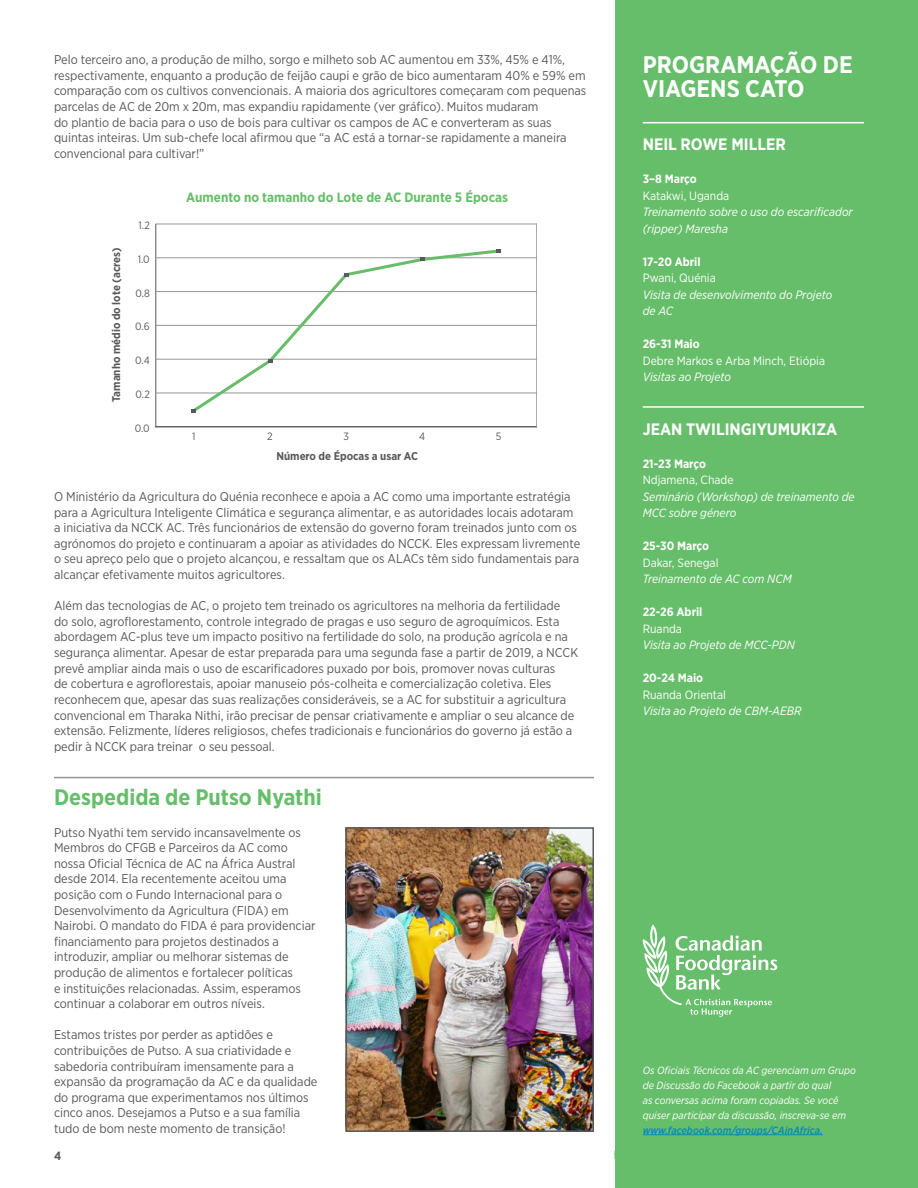
<style>
.page{position:relative;width:918px;height:1188px;background:#fff}
.page>*{position:absolute;margin:0;border:0;box-sizing:border-box;transform-origin:0 0}
.t1{font:700 24px/24px "Gotham Narrow";color:#fff}
.t2{font:700 22.5px "Gotham Narrow";color:#67be6a}
.t3{font:700 16.5px "Gotham Narrow";color:#fff}
.t4{font:700 13.5px "Gotham Narrow";color:#67be6a}
.t5{font:12.75px/15.6px "Gotham Narrow";color:#58595b}
.t6{font:italic 12px/16.5px "Gotham Narrow";color:#fff}
.t7{font:12px "Gotham Narrow";color:#fff}
.t8{font:700 12px "Gotham Narrow";color:#fff}
.t9{font:700 12px "Gotham Narrow";color:#58595b}
.t10{font:700 11.25px "Gotham Narrow";color:#58595b}
.t11{font:10.65px "Gotham Narrow";color:#58595b}
.t12{font:italic 10.5px/15px "Gotham Narrow";color:#fff}
.t13{font:italic 500 10.5px "Gotham Narrow";color:#008bbf}
</style>
<div class="page">
<hr style="left:54px;top:777px;width:540px;height:1px;background:#939598">
<div style="left:616px;top:0;width:302px;height:1188px;background:#67be6a"></div>
<hr style="left:643px;top:122px;width:221px;height:1px;background:#fff">
<hr style="left:643px;top:406px;width:221px;height:2px;background:#fff">
<hr style="left:643px;top:1134px;width:180px;height:1px;background:#008bbf">
<svg style="left:643px;top:924px;width:134px;height:93px"></svg>
<img style="left:349px;top:830px;width:242px;height:299px">
<div style="left:346px;top:827px;width:248px;height:305px;border:2px solid #58595b"></div>
<hr style="left:155px;top:224px;width:1px;height:203px;background:#58595b">
<hr style="left:156px;top:426px;width:381px;height:1px;background:#58595b">
<hr style="left:156px;top:393px;width:381px;height:1px;background:#939598">
<hr style="left:156px;top:359px;width:381px;height:1px;background:#939598">
<hr style="left:156px;top:325px;width:381px;height:1px;background:#939598">
<hr style="left:156px;top:291px;width:381px;height:1px;background:#939598">
<hr style="left:156px;top:258px;width:381px;height:1px;background:#939598">
<hr style="left:156px;top:224px;width:381px;height:1px;background:#939598">
<svg style="left:190px;top:249px;width:312px;height:164px"></svg>
<hr style="left:536px;top:224px;width:1px;height:203px;background:#939598">
<p class="t5" style="left:54px;top:52px;width:534px">Pelo terceiro ano, a produção de milho, sorgo e milheto sob AC aumentou em 33%, 45% e 41%, respectivamente, enquanto a produção de feijão caupi e grão de bico aumentaram 40% e 59% em comparação com os cultivos convencionais. A maioria dos agricultores começaram com pequenas parcelas de AC de 20m x 20m, mas expandiu rapidamente (ver gráfico). Muitos mudaram<br>do plantio de bacia para o uso de bois para cultivar os campos de AC e converteram as suas quintas inteiras. Um sub-chefe local afirmou que “a AC está a tornar-se rapidamente a maneira convencional para cultivar!”</p>
<p class="t10" style="left:109px;top:402px;width:156px;rotate:-90deg">Tamanho médio do lote (acres)</p>
<p class="t11" style="left:139px;top:219px;width:13px">1.2</p>
<p class="t11" style="left:138px;top:252px;width:14px">1.0</p>
<p class="t11" style="left:135px;top:286px;width:16px">0.8</p>
<p class="t11" style="left:135px;top:320px;width:16px">0.6</p>
<p class="t11" style="left:135px;top:354px;width:16px">0.4</p>
<p class="t11" style="left:136px;top:388px;width:16px">0.2</p>
<p class="t11" style="left:135px;top:421px;width:17px">0.0</p>
<p class="t4" style="left:186px;top:189px;width:323px">Aumento no tamanho do Lote de AC Durante 5 Épocas</p>
<p class="t11" style="left:192px;top:430px;width:5px">1</p>
<p class="t11" style="left:267px;top:430px;width:7px">2</p>
<p class="t11" style="left:343px;top:430px;width:7px">3</p>
<p class="t11" style="left:419px;top:430px;width:8px">4</p>
<p class="t11" style="left:496px;top:430px;width:7px">5</p>
<p class="t10" style="left:276px;top:449px;width:143px">Número de Épocas a usar AC</p>
<p class="t5" style="left:54px;top:489px;width:528px">O Ministério da Agricultura do Quénia reconhece e apoia a AC como uma importante estratégia para a Agricultura Inteligente Climática e segurança alimentar, e as autoridades locais adotaram a iniciativa da NCCK AC. Três funcionários de extensão do governo foram treinados junto com os agrónomos do projeto e continuaram a apoiar as atividades do NCCK. Eles expressam livremente o seu apreço pelo que o projeto alcançou, e ressaltam que os ALACs têm sido fundamentais para alcançar efetivamente muitos agricultores.</p>
<p class="t5" style="left:54px;top:598px;width:526px">Além das tecnologias de AC, o projeto tem treinado os agricultores na melhoria da fertilidade<br>do solo, agroflorestamento, controle integrado de pragas e uso seguro de agroquímicos. Esta abordagem AC-plus teve um impacto positivo na fertilidade do solo, na produção agrícola e na segurança alimentar. Apesar de estar preparada para uma segunda fase a partir de 2019, a NCCK prevê ampliar ainda mais o uso de escarificadores puxado por bois, promover novas culturas<br>de cobertura e agroflorestais, apoiar manuseio pós-colheita e comercialização coletiva. Eles reconhecem que, apesar das suas realizações consideráveis, se a AC for substituir a agricultura convencional em Tharaka Nithi, irão precisar de pensar criativamente e ampliar o seu alcance de extensão. Felizmente, líderes religiosos, chefes tradicionais e funcionários do governo já estão a pedir à NCCK para treinar o seu pessoal.</p>
<h2 class="t2" style="left:54px;top:783px;width:269px">Despedida de Putso Nyathi</h2>
<p class="t5" style="left:54px;top:824px;width:263px">Putso Nyathi tem servido incansavelmente os Membros do CFGB e Parceiros da AC como nossa Oficial Técnica de AC na África Austral desde 2014. Ela recentemente aceitou uma posição com o Fundo Internacional para o Desenvolvimento da Agricultura (FIDA) em Nairobi. O mandato do FIDA é para providenciar financiamento para projetos destinados a introduzir, ampliar ou melhorar sistemas de produção de alimentos e fortalecer políticas<br>e instituições relacionadas. Assim, esperamos continuar a colaborar em outros níveis.</p>
<p class="t5" style="left:54px;top:1027px;width:265px">Estamos tristes por perder as aptidões e contribuições de Putso. A sua criatividade e sabedoria contribuíram imensamente para a expansão da programação da AC e da qualidade do programa que experimentamos nos últimos cinco anos. Desejamos a Putso e a sua família tudo de bom neste momento de transição!</p>
<p class="t9" style="left:54px;top:1148px;width:9px">4</p>
<h1 class="t1" style="left:643px;top:53px;width:211px">PROGRAMAÇÃO DE<br>VIAGENS CATO</h1>
<p class="t3" style="left:643px;top:134px;width:145px">NEIL ROWE MILLER</p>
<p class="t8" style="left:643px;top:172px;width:56px">3–8 Março</p>
<p class="t7" style="left:643px;top:188px;width:88px">Katakwi, Uganda</p>
<p class="t6" style="left:643px;top:204px;width:212px">Treinamento sobre o uso do escarificador (ripper) Maresha</p>
<p class="t8" style="left:643px;top:254px;width:59px">17-20 Abril</p>
<p class="t7" style="left:643px;top:271px;width:75px">Pwani, Quénia</p>
<p class="t6" style="left:643px;top:286px;width:191px">Visita de desenvolvimento do Projeto de AC</p>
<p class="t8" style="left:643px;top:337px;width:59px">26-31 Maio</p>
<p class="t7" style="left:643px;top:353px;width:184px">Debre Markos e Arba Minch, Etiópia</p>
<p class="t6" style="left:643px;top:369px;width:90px">Visitas ao Projeto</p>
<p class="t3" style="left:643px;top:418px;width:196px">JEAN TWILINGIYUMUKIZA</p>
<p class="t8" style="left:643px;top:456px;width:65px">21-23 Março</p>
<p class="t7" style="left:643px;top:473px;width:92px">Ndjamena, Chade</p>
<p class="t6" style="left:643px;top:488px;width:213px">Seminário (Workshop) de treinamento de<br>MCC sobre género</p>
<p class="t8" style="left:643px;top:538px;width:68px">25-30 Março</p>
<p class="t7" style="left:643px;top:555px;width:77px">Dakar, Senegal</p>
<p class="t6" style="left:643px;top:571px;width:150px">Treinamento de AC com NCM</p>
<p class="t8" style="left:643px;top:604px;width:61px">22-26 Abril</p>
<p class="t7" style="left:643px;top:621px;width:41px">Ruanda</p>
<p class="t6" style="left:643px;top:637px;width:154px">Visita ao Projeto de MCC-PDN</p>
<p class="t8" style="left:643px;top:670px;width:62px">20-24 Maio</p>
<p class="t7" style="left:643px;top:687px;width:85px">Ruanda Oriental</p>
<p class="t6" style="left:643px;top:703px;width:160px">Visita ao Projeto de CBM-AEBR</p>
<p class="t12" style="left:643px;top:1062px;width:215px">Os Oficiais Técnicos da AC gerenciam um Grupo de Discussão do Facebook a partir do qual<br>as conversas acima foram copiadas. Se você quiser participar da discussão, inscreva-se em</p>
<p class="t13" style="left:643px;top:1123px;width:182px">www.facebook.com/groups/CAinAfrica.</p>
</div>
